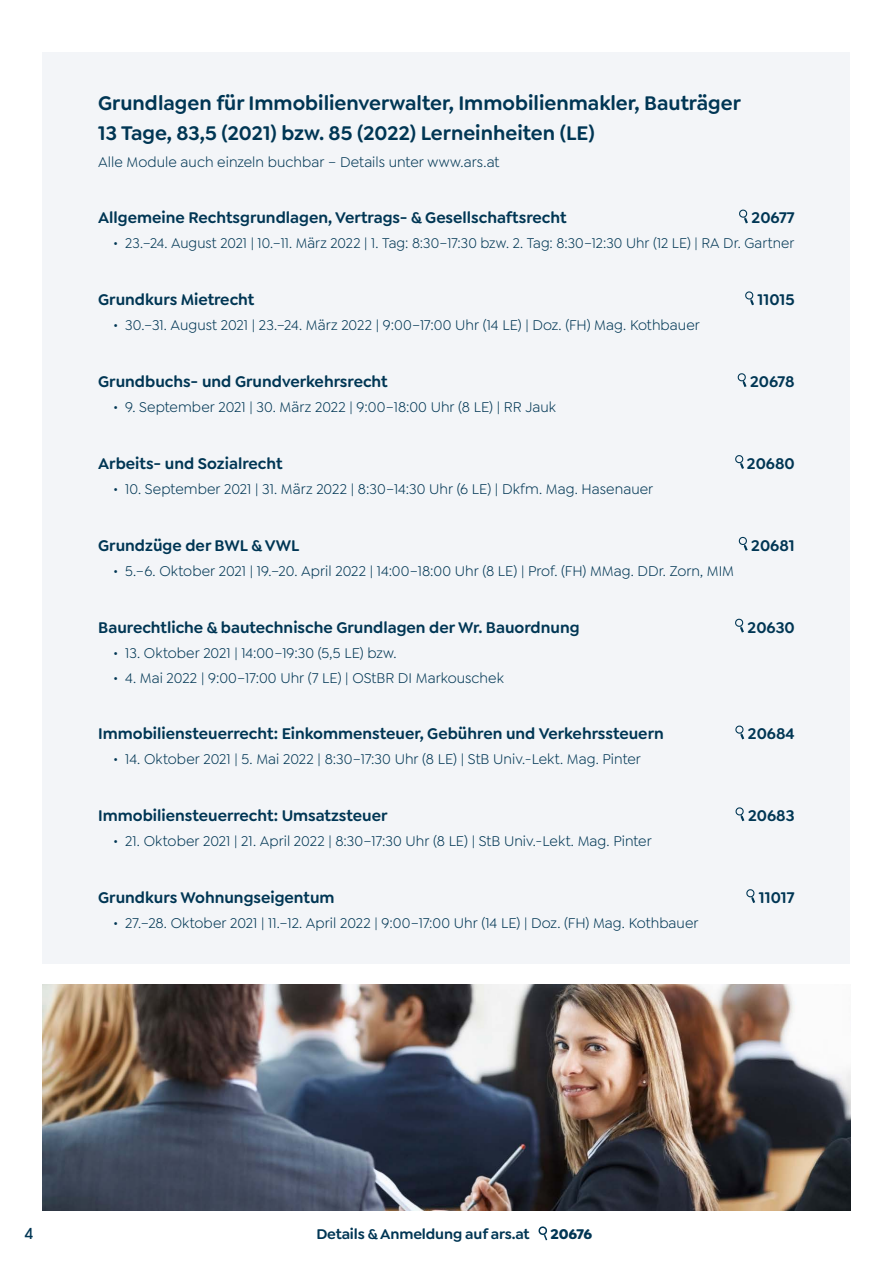
<style>
.page{position:relative;width:893px;height:1263px;background:#fff}
.page>*{position:absolute;margin:0;border:0;box-sizing:border-box;transform-origin:0 0}
.t1{font:600 21px/30px "Goldplay";color:#003654}
.t2{font:600 16.5px "Goldplay";color:#003654}
.t3{font:15px "Goldplay";letter-spacing:.005em;color:#003654}
.t4{font:15px "Goldplay";letter-spacing:.005em;color:#003654;scale:.95 1}
.t5{font:600 15px "Goldplay";letter-spacing:-.01em;color:#003654}
.t6{font:700 15px "Goldplay";letter-spacing:-.025em;color:#003654}
.t7{font:500 15px "ITC Avant Garde Std";color:#003654}
</style>
<div class="page">
<img style="left:43px;top:984px;width:807px;height:226px">
<div style="left:43px;top:52px;width:807px;height:912px;background:#f3f5f8"></div>
<svg style="left:739px;top:209px;width:9px;height:15px"></svg>
<svg style="left:745px;top:291px;width:9px;height:15px"></svg>
<svg style="left:737px;top:373px;width:10px;height:14px"></svg>
<svg style="left:735px;top:455px;width:9px;height:14px"></svg>
<svg style="left:738px;top:536px;width:10px;height:15px"></svg>
<svg style="left:735px;top:618px;width:9px;height:15px"></svg>
<svg style="left:735px;top:725px;width:10px;height:15px"></svg>
<svg style="left:735px;top:807px;width:10px;height:15px"></svg>
<svg style="left:746px;top:889px;width:10px;height:14px"></svg>
<svg style="left:538px;top:1226px;width:10px;height:15px"></svg>
<h1 class="t1" style="left:98px;top:88px;width:644px">Grundlagen für Immobilienverwalter, Immobilienmakler, Bauträger<br>13 Tage, 83,5 (2021) bzw. 85 (2022) Lerneinheiten (LE)</h1>
<p class="t3" style="left:98px;top:153px;width:403px">Alle Module auch einzeln buchbar – Details unter www.ars.at</p>
<p class="t2" style="left:98px;top:208px;width:470px">Allgemeine Rechtsgrundlagen, Vertrags- &amp; Gesellschaftsrecht</p>
<p class="t2" style="left:751px;top:208px;width:45px">20677</p>
<p class="t4" style="left:113px;top:235px;width:719px">• 23.–24. August 2021 | 10.–11. März 2022 | 1. Tag: 8:30–17:30 bzw. 2. Tag: 8:30–12:30 Uhr (12 LE) | RA Dr. Gartner</p>
<p class="t2" style="left:98px;top:289px;width:158px">Grundkurs Mietrecht</p>
<p class="t2" style="left:758px;top:289px;width:39px">11015</p>
<p class="t3" style="left:113px;top:317px;width:588px">• 30.–31. August 2021 | 23.–24. März 2022 | 9:00–17:00 Uhr (14 LE) | Doz. (FH) Mag. Kothbauer</p>
<p class="t2" style="left:98px;top:371px;width:291px">Grundbuchs- und Grundverkehrsrecht</p>
<p class="t2" style="left:750px;top:371px;width:46px">20678</p>
<p class="t3" style="left:113px;top:399px;width:444px">• 9. September 2021 | 30. März 2022 | 9:00–18:00 Uhr (8 LE) | RR Jauk</p>
<p class="t2" style="left:98px;top:453px;width:186px">Arbeits- und Sozialrecht</p>
<p class="t2" style="left:747px;top:453px;width:49px">20680</p>
<p class="t3" style="left:113px;top:481px;width:541px">• 10. September 2021 | 31. März 2022 | 8:30–14:30 Uhr (6 LE) | Dkfm. Mag. Hasenauer</p>
<p class="t2" style="left:98px;top:535px;width:203px">Grundzüge der BWL &amp; VWL</p>
<p class="t2" style="left:751px;top:535px;width:45px">20681</p>
<p class="t3" style="left:113px;top:562px;width:622px">• 5.–6. Oktober 2021 | 19.–20. April 2022 | 14:00–18:00 Uhr (8 LE) | Prof. (FH) MMag. DDr. Zorn, MIM</p>
<p class="t2" style="left:98px;top:617px;width:483px">Baurechtliche &amp; bautechnische Grundlagen der Wr. Bauordnung</p>
<p class="t2" style="left:747px;top:617px;width:49px">20630</p>
<p class="t3" style="left:113px;top:644px;width:285px">• 13. Oktober 2021 | 14:00–19:30 (5,5 LE) bzw.</p>
<p class="t3" style="left:113px;top:669px;width:392px">• 4. Mai 2022 | 9:00–17:00 Uhr (7 LE) | OStBR DI Markouschek</p>
<p class="t2" style="left:98px;top:724px;width:567px">Immobiliensteuerrecht: Einkommensteuer, Gebühren und Verkehrssteuern</p>
<p class="t2" style="left:748px;top:724px;width:48px">20684</p>
<p class="t3" style="left:113px;top:751px;width:529px">• 14. Oktober 2021 | 5. Mai 2022 | 8:30–17:30 Uhr (8 LE) | StB Univ.-Lekt. Mag. Pinter</p>
<p class="t2" style="left:98px;top:805px;width:291px">Immobiliensteuerrecht: Umsatzsteuer</p>
<p class="t2" style="left:748px;top:805px;width:48px">20683</p>
<p class="t3" style="left:113px;top:833px;width:540px">• 21. Oktober 2021 | 21. April 2022 | 8:30–17:30 Uhr (8 LE) | StB Univ.-Lekt. Mag. Pinter</p>
<p class="t2" style="left:98px;top:887px;width:238px">Grundkurs Wohnungseigentum</p>
<p class="t2" style="left:759px;top:887px;width:37px">11017</p>
<p class="t3" style="left:113px;top:915px;width:587px">• 27.–28. Oktober 2021 | 11.–12. April 2022 | 9:00–17:00 Uhr (14 LE) | Doz. (FH) Mag. Kothbauer</p>
<p class="t7" style="left:25px;top:1224px;width:10px">4</p>
<p class="t5" style="left:316px;top:1224px;width:215px">Details &amp; Anmeldung auf ars.at</p>
<p class="t6" style="left:550px;top:1224px;width:43px">20676</p>
</div>
